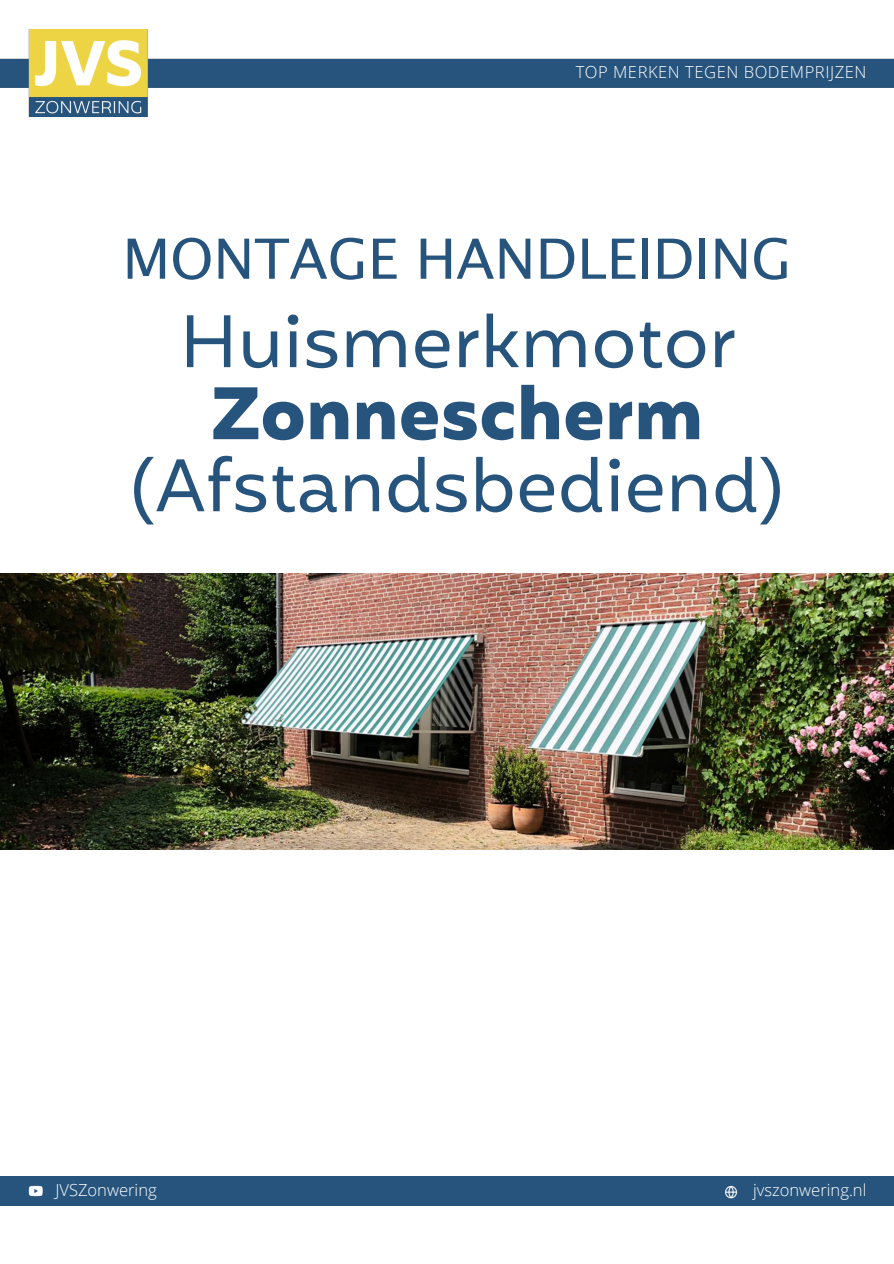
<style>
.page{position:relative;width:894px;height:1264px;background:#fff}
.page>*{position:absolute;margin:0;border:0;box-sizing:border-box;transform-origin:0 0}
.t1{font:72px "Mohr";color:#26547c}
.t2{font:700 72px "Mohr";color:#26547c}
.t3{font:55.5px "Lucida Grande";color:#26547c}
.t4{font:300 16.5px "Open Sans";color:#fff}
.t5{font:300 16.5px "Open Sans";letter-spacing:.035em;color:#fff}
</style>
<div class="page">
<div style="left:0;top:1176px;width:893px;height:28px;background:#26547c"></div>
<img style="left:0;top:29px;width:893px;height:87px">
<img style="left:0;top:573px;width:893px;height:276px">
<p class="t5" style="left:575px;top:66px;width:292px">TOP MERKEN TEGEN BODEMPRIJZEN</p>
<p class="t3" style="left:122px;top:235px;width:670px">MONTAGE HANDLEIDING</p>
<p class="t1" style="left:179px;top:300px;width:558px">Huismerkmotor</p>
<p class="t2" style="left:210px;top:372px;width:494px">Zonnescherm</p>
<p class="t1" style="left:130px;top:444px;width:655px">(Afstandsbediend)</p>
<p class="t4" style="left:55px;top:1183px;width:103px">JVSZonwering</p>
<p class="t4" style="left:752px;top:1183px;width:115px">jvszonwering.nl</p>
</div>
